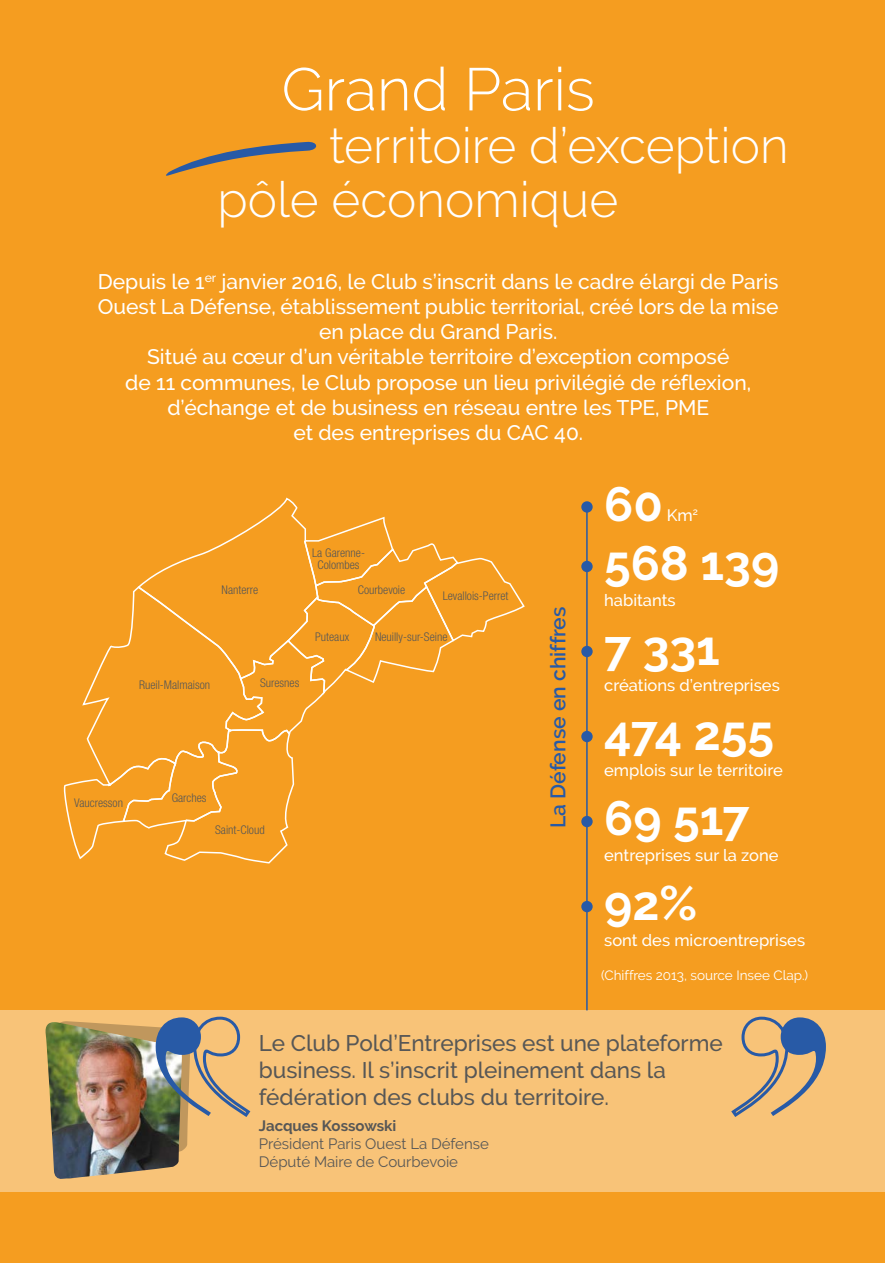
<style>
.page{position:relative;width:885px;height:1263px;background:#fff}
.page>*{position:absolute;margin:0;border:0;box-sizing:border-box;transform-origin:0 0}
.t1{font:300 60px "Raleway";color:#fff}
.t2{font:300 49.5px "Raleway";color:#fff}
.t3{font:700 48px "Raleway";color:#fff}
.t4{font:500 22.5px/27px "Raleway";color:#575756}
.t5{font:500 21px/25.2px "Raleway";color:#fff;text-align:center}
.t6{font:600 21px "Raleway";color:#285aa6}
.t7{font:500 16.5px "Raleway";color:#fff}
.t8{font:15px/18px "Raleway";color:#575756}
.t9{font:700 15px "Raleway";color:#575756}
.t10{font:13.5px "Raleway";color:#fff}
.t11{font:300 condensed 12px/12px "Helvetica Neue";color:#575756;text-align:center}
</style>
<div class="page">
<div style="left:0;top:0;width:884px;height:1263px;background:#f59d20"></div>
<div style="left:581px;top:501px;width:11px;height:12px;background:#285aa6;border-radius:50%"></div>
<div style="left:581px;top:561px;width:11px;height:11px;background:#285aa6;border-radius:50%"></div>
<div style="left:581px;top:646px;width:11px;height:11px;background:#285aa6;border-radius:50%"></div>
<div style="left:581px;top:731px;width:11px;height:11px;background:#285aa6;border-radius:50%"></div>
<div style="left:581px;top:816px;width:11px;height:11px;background:#285aa6;border-radius:50%"></div>
<div style="left:581px;top:901px;width:11px;height:11px;background:#285aa6;border-radius:50%"></div>
<svg style="left:63px;top:497px;width:462px;height:367px"></svg>
<div style="left:0;top:1010px;width:884px;height:182px;background:#f8c378"></div>
<img style="left:45px;top:1022px;width:9px;height:148px">
<img style="left:54px;top:1016px;width:197px;height:163px">
<svg style="left:731px;top:1016px;width:94px;height:101px"></svg>
<hr style="left:586px;top:505px;width:1px;height:505px;background:#285aa6">
<svg style="left:166px;top:141px;width:151px;height:35px"></svg>
<h1 class="t1" style="left:281px;top:54px;width:315px">Grand Paris</h1>
<h2 class="t2" style="left:329px;top:117px;width:461px">territoire d’exception</h2>
<h2 class="t2" style="left:217px;top:171px;width:402px">pôle économique</h2>
<p class="t5" style="left:98px;top:269px;width:682px">Depuis le 1<sup>er</sup> janvier 2016, le Club s’inscrit dans le cadre élargi de Paris Ouest La Défense, établissement public territorial, créé lors de la mise en place du Grand Paris.<br>Situé au cœur d’un véritable territoire d’exception composé<br>de 11 communes, le Club propose un lieu privilégié de réflexion, d’échange et de business en réseau entre les TPE, PME<br>et des entreprises du CAC 40.</p>
<p class="t11" style="left:221px;top:584px;width:38px">Nanterre</p>
<p class="t11" style="left:312px;top:546px;width:54px">La Garenne-<br>Colombes</p>
<p class="t11" style="left:315px;top:630px;width:35px">Puteaux</p>
<p class="t11" style="left:358px;top:584px;width:49px">Courbevoie</p>
<p class="t11" style="left:442px;top:589px;width:67px">Levallois-Perret</p>
<p class="t11" style="left:375px;top:631px;width:74px">Neuilly-sur-Seine</p>
<p class="t11" style="left:139px;top:679px;width:73px">Rueil-Malmaison</p>
<p class="t11" style="left:260px;top:676px;width:41px">Suresnes</p>
<p class="t11" style="left:74px;top:797px;width:50px">Vaucresson</p>
<p class="t11" style="left:172px;top:792px;width:36px">Garches</p>
<p class="t11" style="left:215px;top:824px;width:51px">Saint-Cloud</p>
<p class="t6" style="left:546px;top:828px;width:223px;rotate:-90deg">La Défense en chiffres</p>
<h3 class="t3" style="left:604px;top:476px;width:60px">60</h3>
<p class="t7" style="left:666px;top:505px;width:33px">Km<sup>2</sup></p>
<h3 class="t3" style="left:604px;top:536px;width:177px">568 139</h3>
<p class="t7" style="left:604px;top:590px;width:73px">habitants</p>
<h3 class="t3" style="left:604px;top:621px;width:117px">7 331</h3>
<p class="t7" style="left:604px;top:675px;width:177px">créations d’entreprises</p>
<h3 class="t3" style="left:604px;top:706px;width:171px">474 255</h3>
<p class="t7" style="left:604px;top:760px;width:180px">emplois sur le territoire</p>
<h3 class="t3" style="left:604px;top:791px;width:147px">69 517</h3>
<p class="t7" style="left:604px;top:845px;width:176px">entreprises sur la zone</p>
<h3 class="t3" style="left:604px;top:876px;width:95px">92%</h3>
<p class="t7" style="left:604px;top:931px;width:202px">sont des microentreprises</p>
<p class="t10" style="left:601px;top:967px;width:209px">(Chiffres 2013, source Insee Clap.)</p>
<p class="t4" style="left:259px;top:1029px;width:465px">Le Club Pold’Entreprises est une plateforme business. Il s’inscrit pleinement dans la fédération des clubs du territoire.</p>
<p class="t9" style="left:259px;top:1117px;width:139px">Jacques Kossowski</p>
<p class="t8" style="left:259px;top:1135px;width:231px">Président Paris Ouest La Défense<br>Député Maire de Courbevoie</p>
</div>
